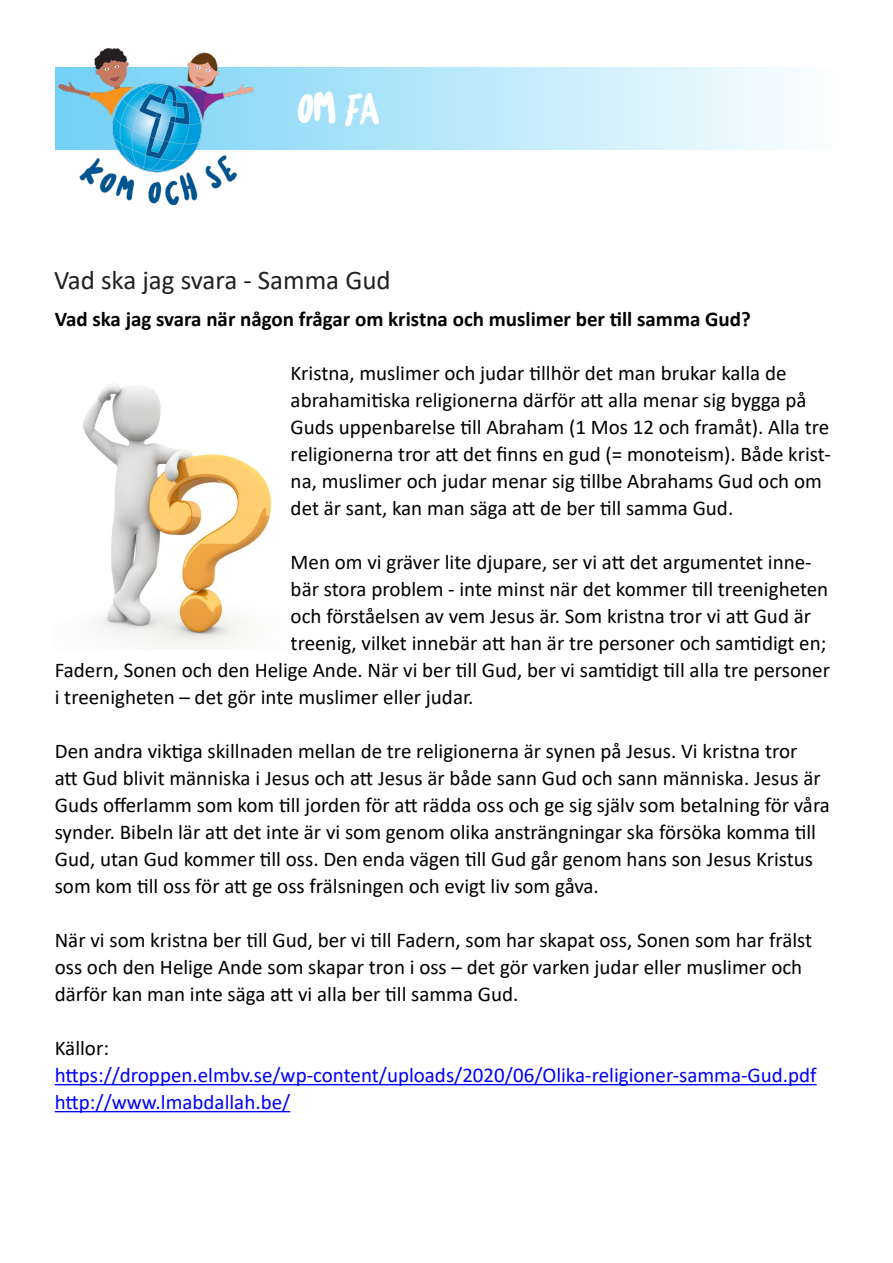
<style>
.page{position:relative;width:893px;height:1263px;background:#fff}
.page>*{position:absolute;margin:0;border:0;box-sizing:border-box;transform-origin:0 0}
.t1{font:45px "Lemon Bird";color:#fff}
.t2{font:27px "Calibri";color:#231f20}
.t3{font:21px/27px "Calibri";color:#000}
.t4{font:21px "Calibri";color:#00f}
.t5{font:700 21px "Calibri";color:#000}
</style>
<div class="page">
<svg style="left:271px;top:68px;width:517px;height:82px"></svg>
<img style="left:55px;top:49px;width:216px;height:155px">
<hr style="left:55px;top:1084px;width:762px;height:1px;background:#00f">
<hr style="left:55px;top:1111px;width:235px;height:1px;background:#00f">
<img style="left:83px;top:384px;width:189px;height:261px">
<p class="t1" style="left:298px;top:79px;width:83px">OM FA</p>
<p class="t2" style="left:54px;top:261px;width:338px">Vad ska jag svara - Samma Gud</p>
<p class="t5" style="left:55px;top:304px;width:698px">Vad ska jag svara när någon frågar om kristna och muslimer ber till samma Gud?</p>
<p class="t3" style="left:291px;top:359px;width:542px">Kristna, muslimer och judar tillhör det man brukar kalla de abrahamitiska religionerna därför att alla menar sig bygga på Guds uppenbarelse till Abraham (1 Mos 12 och framåt). Alla tre religionerna tror att det finns en gud (= monoteism). Både krist&shy;na, muslimer och judar menar sig tillbe Abrahams Gud och om det är sant, kan man säga att de ber till samma Gud.</p>
<p class="t3" style="left:291px;top:548px;width:523px">Men om vi gräver lite djupare, ser vi att det argumentet inne-</p>
<p class="t3" style="left:291px;top:575px;width:539px">bär stora problem - inte minst när det kommer till treenigheten</p>
<p class="t3" style="left:291px;top:602px;width:522px">och förståelsen av vem Jesus är. Som kristna tror vi att Gud är</p>
<p class="t3" style="left:291px;top:629px;width:537px">treenig, vilket innebär att han är tre personer och samtidigt en;</p>
<p class="t3" style="left:55px;top:656px;width:777px">Fadern, Sonen och den Helige Ande. När vi ber till Gud, ber vi samtidigt till alla tre personer</p>
<p class="t3" style="left:55px;top:683px;width:420px">i treenigheten – det gör inte muslimer eller judar.</p>
<p class="t3" style="left:55px;top:737px;width:777px">Den andra viktiga skillnaden mellan de tre religionerna är synen på Jesus. Vi kristna tror<br>att Gud blivit människa i Jesus och att Jesus är både sann Gud och sann människa. Jesus är Guds offerlamm som kom till jorden för att rädda oss och ge sig själv som betalning för våra synder. Bibeln lär att det inte är vi som genom olika ansträngningar ska försöka komma till Gud, utan Gud kommer till oss. Den enda vägen till Gud går genom hans son Jesus Kristus som kom till oss för att ge oss frälsningen och evigt liv som gåva.</p>
<p class="t3" style="left:55px;top:926px;width:759px">När vi som kristna ber till Gud, ber vi till Fadern, som har skapat oss, Sonen som har frälst oss och den Helige Ande som skapar tron i oss – det gör varken judar eller muslimer och därför kan man inte säga att vi alla ber till samma Gud.</p>
<p class="t3" style="left:55px;top:1034px;width:56px">Källor:</p>
<p class="t4" style="left:55px;top:1061px;width:763px">https://droppen.elmbv.se/wp-content/uploads/2020/06/Olika-religioner-samma-Gud.pdf</p>
<p class="t4" style="left:55px;top:1088px;width:237px">http://www.lmabdallah.be/</p>
</div>
